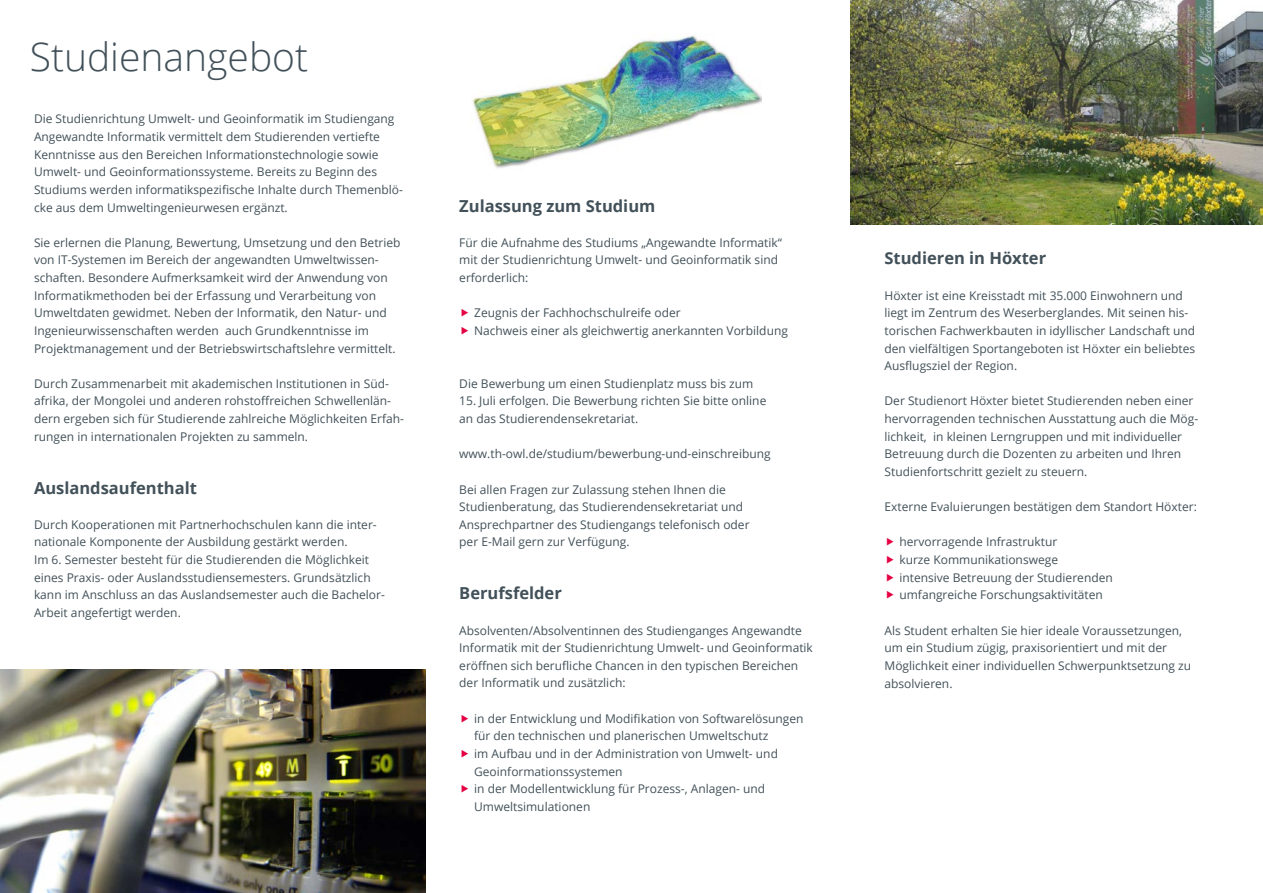
<style>
.page{position:relative;width:1263px;height:893px;background:#fff}
.page>*{position:absolute;margin:0;border:0;box-sizing:border-box;transform-origin:0 0}
.t1{font:300 39px "Open Sans";color:#425159}
.t2{font:700 16.5px "Open Sans";color:#425159}
.t3{font:12px/17.7px "Open Sans";color:#425159}
</style>
<div class="page">
<img style="left:0;top:670px;width:425px;height:223px">
<img style="left:472px;top:35px;width:289px;height:133px">
<img style="left:850px;top:0;width:413px;height:224px">
<h1 class="t1" style="left:30px;top:30px;width:280px">Studienangebot</h1>
<p class="t3" style="left:34px;top:110px;width:370px">Die Studienrichtung Umwelt- und Geoinformatik im Studiengang Angewandte Informatik vermittelt dem Studierenden vertiefte Kenntnisse aus den Bereichen Informationstechnologie sowie Umwelt- und Geoinformationssysteme. Bereits zu Beginn des Studiums werden informatikspezifische Inhalte durch Themenblö&shy;cke aus dem Umweltingenieurwesen ergänzt.</p>
<p class="t3" style="left:34px;top:233px;width:368px">Sie erlernen die Planung, Bewertung, Umsetzung und den Betrieb von IT-Systemen im Bereich der angewandten Umweltwissen&shy;schaften. Besondere Aufmerksamkeit wird der Anwendung von Informatikmethoden bei der Erfassung und Verarbeitung von Umweltdaten gewidmet. Neben der Informatik, den Natur- und Ingenieurwissenschaften werden auch Grundkenntnisse im Projektmanagement und der Betriebswirtschaftslehre vermittelt.</p>
<p class="t3" style="left:34px;top:374px;width:372px">Durch Zusammenarbeit mit akademischen Institutionen in Süd&shy;afrika, der Mongolei und anderen rohstoffreichen Schwellenlän&shy;dern ergeben sich für Studierende zahlreiche Möglichkeiten Erfah&shy;rungen in internationalen Projekten zu sammeln.</p>
<h2 class="t2" style="left:34px;top:476px;width:164px">Auslandsaufenthalt</h2>
<p class="t3" style="left:34px;top:515px;width:352px">Durch Kooperationen mit Partnerhochschulen kann die inter&shy;nationale Komponente der Ausbildung gestärkt werden.<br>Im 6. Semester besteht für die Studierenden die Möglichkeit eines Praxis- oder Auslandsstudiensemesters. Grundsätzlich kann im Anschluss an das Auslandsemester auch die Bachelor-Arbeit angefertigt werden.</p>
<h2 class="t2" style="left:459px;top:194px;width:198px">Zulassung zum Studium</h2>
<p class="t3" style="left:459px;top:233px;width:324px">Für die Aufnahme des Studiums „Angewandte Informatik“ mit der Studienrichtung Umwelt- und Geoinformatik sind erforderlich:</p>
<p class="t3" style="left:474px;top:304px;width:315px">Zeugnis der Fachhochschulreife oder<br>Nachweis einer als gleichwertig anerkannten Vorbildung</p>
<p class="t3" style="left:459px;top:374px;width:296px">Die Bewerbung um einen Studienplatz muss bis zum</p>
<p class="t3" style="left:459px;top:392px;width:309px">15. Juli erfolgen. Die Bewerbung richten Sie bitte online an das Studierendensekretariat.</p>
<p class="t3" style="left:459px;top:445px;width:313px">www.th-owl.de/studium/bewerbung-und-einschreibung</p>
<p class="t3" style="left:459px;top:480px;width:292px">Bei allen Fragen zur Zulassung stehen Ihnen die Studienberatung, das Studierendensekretariat und Ansprechpartner des Studiengangs telefonisch oder per E-Mail gern zur Verfügung.</p>
<h2 class="t2" style="left:459px;top:582px;width:104px">Berufsfelder</h2>
<p class="t3" style="left:459px;top:621px;width:355px">Absolventen/Absolventinnen des Studienganges Angewandte Informatik mit der Studienrichtung Umwelt- und Geoinformatik eröffnen sich berufliche Chancen in den typischen Bereichen der Informatik und zusätzlich:</p>
<p class="t3" style="left:474px;top:709px;width:331px">in der Entwicklung und Modifikation von Softwarelösungen für den technischen und planerischen Umweltschutz<br>im Aufbau und in der Administration von Umwelt- und Geoinformationssystemen<br>in der Modellentwicklung für Prozess-, Anlagen- und Umweltsimulationen</p>
<h2 class="t2" style="left:884px;top:247px;width:163px">Studieren in Höxter</h2>
<p class="t3" style="left:884px;top:286px;width:312px">Höxter ist eine Kreisstadt mit 35.000 Einwohnern und liegt im Zentrum des Weserberglandes. Mit seinen his&shy;torischen Fachwerkbauten in idyllischer Landschaft und den vielfältigen Sportangeboten ist Höxter ein beliebtes Ausflugsziel der Region.</p>
<p class="t3" style="left:884px;top:392px;width:315px">Der Studienort Höxter bietet Studierenden neben einer hervorragenden technischen Ausstattung auch die Mög&shy;lichkeit, in kleinen Lerngruppen und mit individueller Betreuung durch die Dozenten zu arbeiten und Ihren Studienfortschritt gezielt zu steuern.</p>
<p class="t3" style="left:884px;top:498px;width:314px">Externe Evaluierungen bestätigen dem Standort Höxter:</p>
<p class="t3" style="left:899px;top:533px;width:215px">hervorragende Infrastruktur<br>kurze Kommunikationswege<br>intensive Betreuung der Studierenden umfangreiche Forschungsaktivitäten</p>
<p class="t3" style="left:884px;top:621px;width:308px">Als Student erhalten Sie hier ideale Voraussetzungen, um ein Studium zügig, praxisorientiert und mit der Möglichkeit einer individuellen Schwerpunktsetzung zu absolvieren.</p>
</div>
